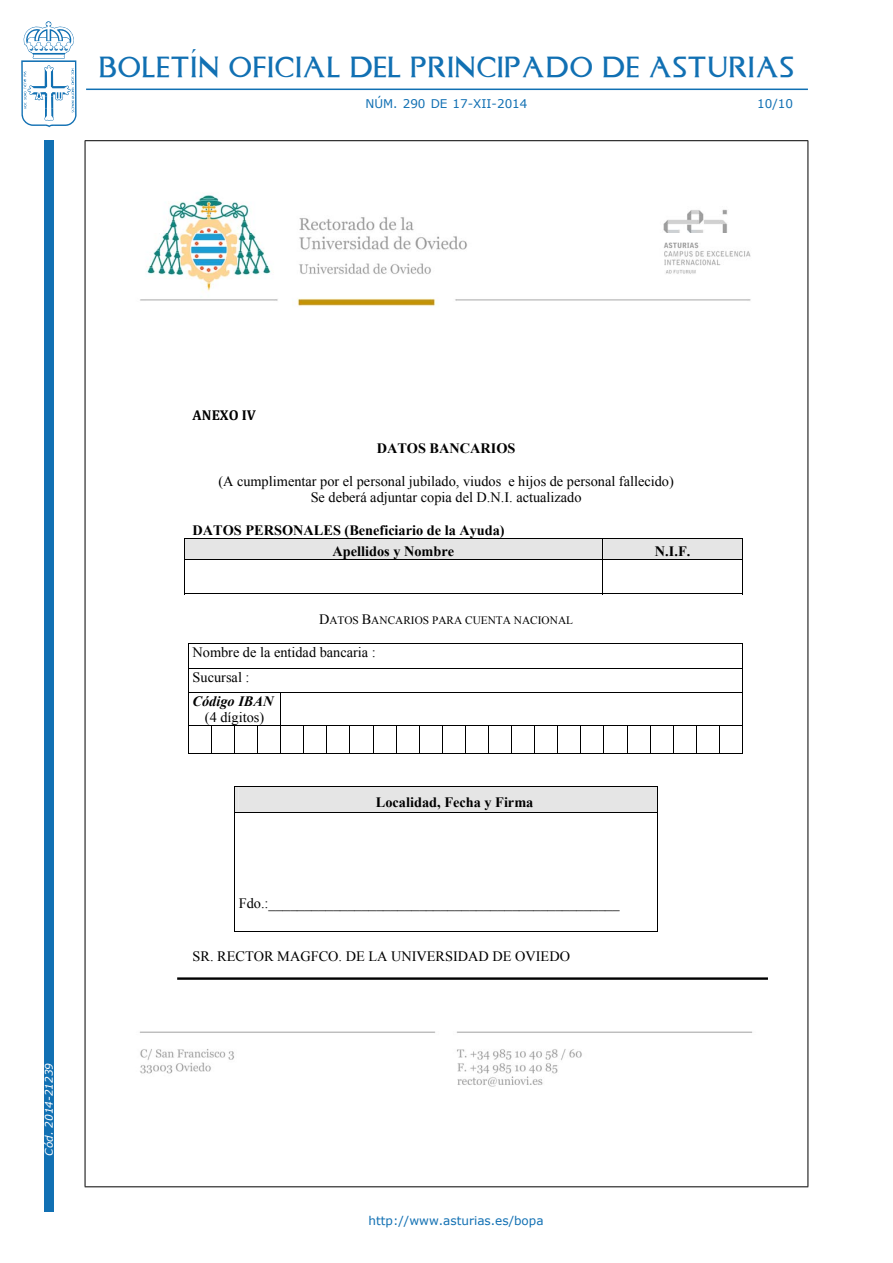
<style>
.page{position:relative;width:893px;height:1263px;background:#fff}
.page>*{position:absolute;margin:0;border:0;box-sizing:border-box;transform-origin:0 0}
.t1{font:24px "Asturica";letter-spacing:.05em;color:#1170b3}
.t2{font:14.25px/24.3px "Times New Roman";color:#000;text-align:center}
.t3{font:700 14.25px/20.5px "Times New Roman";color:#000}
.t4{font:700 14.25px "Cambria";color:#000}
.t5{font:12px "Verdana";color:#1170b3}
.t6{font:11.25px "Times New Roman";color:#000}
.t7{font:italic 10.5px "Verdana";color:#fff}
.s1{font-size:14.25px}
.s2{font-weight:700;font-style:italic}
</style>
<div class="page">
<div style="left:44px;top:140px;width:10px;height:1072px;background:#1170b3"></div>
<svg style="left:21px;top:21px;width:56px;height:106px"></svg>
<hr style="left:86px;top:89px;width:722px;height:1px;background:#1170b3">
<hr style="left:85px;top:140px;width:723px;height:1px;background:#000">
<hr style="left:85px;top:1186px;width:723px;height:1px;background:#000">
<hr style="left:85px;top:141px;width:1px;height:1045px;background:#000">
<hr style="left:807px;top:141px;width:1px;height:1045px;background:#000">
<img style="left:140px;top:195px;width:611px;height:111px">
<img style="left:139px;top:1031px;width:614px;height:56px">
<div style="left:184px;top:538px;width:559px;height:21px;background:#e5e5e5"></div>
<hr style="left:184px;top:559px;width:559px;height:1px;background:#000">
<hr style="left:184px;top:560px;width:1px;height:34px;background:#000">
<hr style="left:184px;top:594px;width:419px;height:1px;background:#000">
<hr style="left:603px;top:560px;width:1px;height:34px;background:#000">
<hr style="left:603px;top:594px;width:139px;height:1px;background:#000">
<hr style="left:742px;top:560px;width:1px;height:34px;background:#000">
<hr style="left:188px;top:644px;width:555px;height:1px;background:#000">
<hr style="left:188px;top:668px;width:555px;height:1px;background:#000">
<svg style="left:188px;top:645px;width:1px;height:47px"></svg>
<hr style="left:188px;top:692px;width:93px;height:1px;background:#000">
<hr style="left:281px;top:692px;width:461px;height:1px;background:#000">
<svg style="left:742px;top:645px;width:1px;height:48px"></svg>
<hr style="left:188px;top:693px;width:1px;height:33px;background:#000">
<hr style="left:280px;top:693px;width:1px;height:33px;background:#000">
<hr style="left:742px;top:693px;width:1px;height:33px;background:#000">
<svg style="left:188px;top:726px;width:555px;height:28px"></svg>
<div style="left:234px;top:786px;width:424px;height:26px;background:#e5e5e5"></div>
<hr style="left:234px;top:812px;width:424px;height:1px;background:#000">
<hr style="left:234px;top:813px;width:1px;height:118px;background:#000">
<hr style="left:234px;top:931px;width:423px;height:1px;background:#000">
<hr style="left:657px;top:813px;width:1px;height:118px;background:#000">
<hr style="left:177px;top:977px;width:591px;height:3px;background:#000">
<h1 class="t1" style="left:99px;top:49px;width:696px">BOLETÍN OFICIAL DEL PRINCIPADO DE ASTURIAS</h1>
<p class="t5" style="left:365px;top:96px;width:164px">núm. 290 de 17-xii-2014</p>
<p class="t5" style="left:757px;top:96px;width:37px">10/10</p>
<p class="t7" style="left:42px;top:1155px;width:94px;rotate:-90deg">Cód. 2014-21239</p>
<p class="t4" style="left:193px;top:406px;width:65px">ANEXO IV</p>
<p class="t3" style="left:377px;top:437px;width:140px">DATOS BANCARIOS</p>
<p class="t2" style="left:218px;top:472px;width:457px;line-height:16.5px">(A cumplimentar por el personal jubilado, viudos e hijos de personal fallecido)<br>Se deberá adjuntar copia del D.N.I. actualizado</p>
<p class="t3" style="left:333px;top:520px;width:174px;text-indent:-140px">DATOS PERSONALES (Beneficiario de la Ayuda)<br>Apellidos y Nombre</p>
<p class="t3" style="left:655px;top:540px;width:37px">N.I.F.</p>
<p class="t6" style="left:319px;top:612px;width:256px"><span class="s1">D</span>ATOS <span class="s1">B</span>ANCARIOS PARA CUENTA NACIONAL</p>
<p class="t2" style="left:193px;top:640px;width:185px;text-align:left">Nombre de la entidad bancaria :<br>Sucursal :<br><span class="s2">Código IBAN</span></p>
<p class="t2" style="left:205px;top:705px;width:61px">(4 dígitos)</p>
<p class="t3" style="left:376px;top:792px;width:159px">Localidad, Fecha y Firma</p>
<p class="t2" style="left:239px;top:891px;width:382px">Fdo.:_________________________________________________</p>
<p class="t2" style="left:193px;top:944px;width:379px">SR. RECTOR MAGFCO. DE LA UNIVERSIDAD DE OVIEDO</p>
<p class="t5" style="left:369px;top:1213px;width:177px">http://www.asturias.es/bopa</p>
</div>
